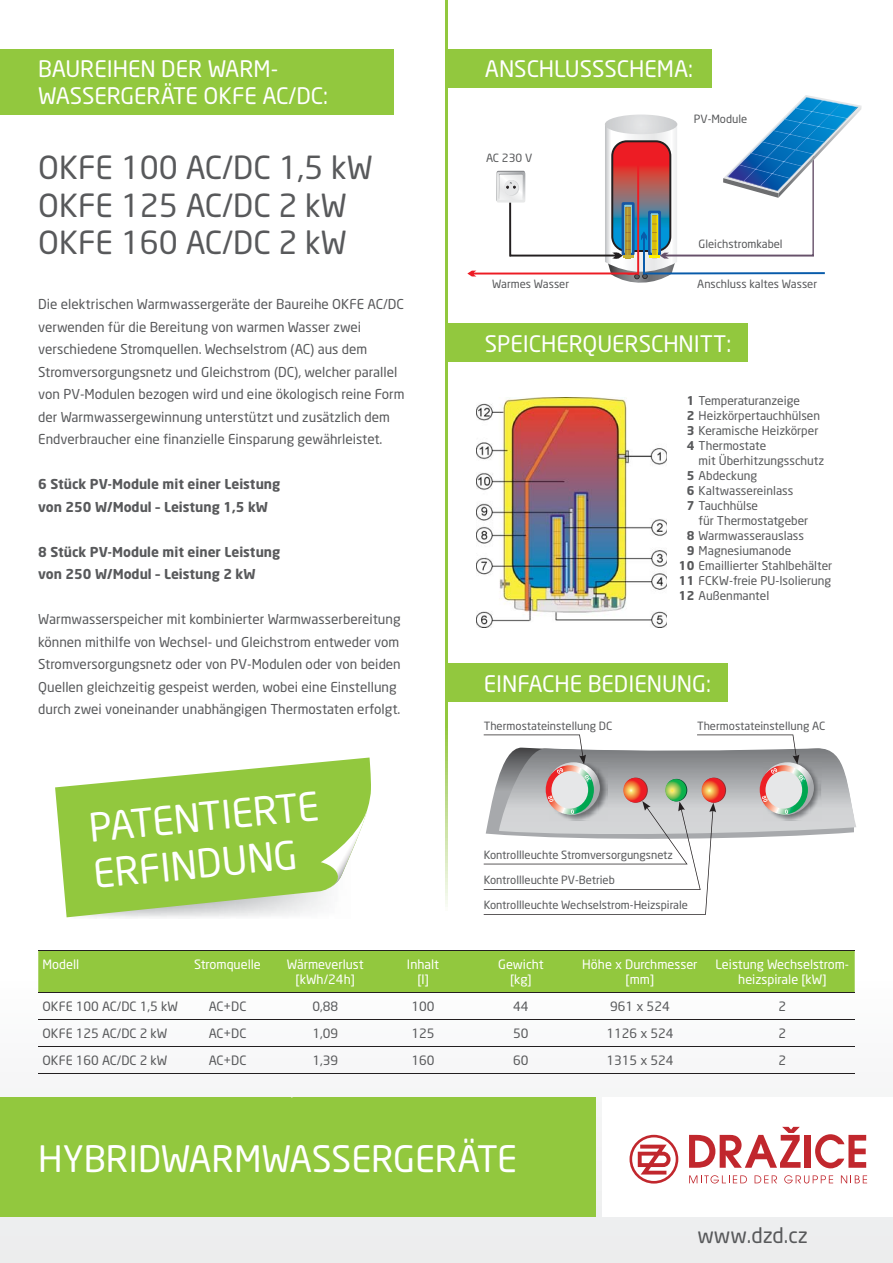
<style>
.page{position:relative;width:893px;height:1263px;background:#fff}
.page>*{position:absolute;margin:0;border:0;box-sizing:border-box;transform-origin:0 0}
.t1{font:38.85px/46.8px "Neo Sans MTCE";color:#fff}
.t2{font:36px "Neo Sans MTCE";color:#fff}
.t3{font:31.5px/37.8px "Neo Sans MTCE";color:#58595b}
.t4{font:22.5px/27px "Neo Sans MTCE";color:#fff}
.t5{font:21px "Neo Sans MTCE";color:#58595b}
.t6{font:13.5px/22.5px "Neo Sans MTCE";color:#58595b}
.t7{font:700 13.5px/22.5px "Neo Sans MTCE";color:#58595b}
.t8{font:12.75px "Neo Sans MTCE";color:#58595b}
.t9{font:12.75px/15.3px "Neo Sans MTCE";color:#fff;text-align:center}
.t10{font:12px/15px "Neo Sans MTCE";color:#58595b}
.t11{font:11.25px/24.6px "Neo Sans MTCE";color:#58595b}
.s1{font-weight:700}
</style>
<div class="page">
<div style="left:446px;top:323px;width:302px;height:38px;background:#92c83e"></div>
<img style="left:476px;top:397px;width:191px;height:230px">
<div style="left:0;top:978px;width:893px;height:285px;background:#f7f7f8"></div>
<div style="left:0;top:1097px;width:595px;height:119px;background:#92c83e"></div>
<div style="left:602px;top:1097px;width:291px;height:119px;background:#fff"></div>
<div style="left:446px;top:49px;width:265px;height:39px;background:#92c83e"></div>
<svg style="left:467px;top:95px;width:395px;height:188px"></svg>
<img style="left:778px;top:107px;width:80px;height:84px">
<img style="left:778px;top:107px;width:63px;height:79px">
<img style="left:778px;top:107px;width:45px;height:75px">
<img style="left:727px;top:97px;width:80px;height:80px">
<img style="left:727px;top:176px;width:51px;height:15px">
<img style="left:739px;top:164px;width:51px;height:15px">
<img style="left:750px;top:153px;width:52px;height:13px">
<img style="left:762px;top:141px;width:51px;height:13px">
<img style="left:773px;top:130px;width:52px;height:12px">
<img style="left:784px;top:119px;width:52px;height:12px">
<img style="left:795px;top:108px;width:52px;height:11px">
<img style="left:806px;top:97px;width:52px;height:10px">
<div style="left:446px;top:663px;width:282px;height:39px;background:#92c83e"></div>
<svg style="left:484px;top:734px;width:372px;height:181px"></svg>
<svg style="left:445px;top:0;width:3px;height:907px"></svg>
<div style="left:0;top:49px;width:393px;height:66px;background:#92c83e"></div>
<div style="left:38px;top:951px;width:817px;height:41px;background:#92c83e"></div>
<hr style="left:38px;top:950px;width:817px;height:1px;background:#231f20">
<hr style="left:38px;top:992px;width:817px;height:1px;background:#231f20">
<hr style="left:38px;top:1019px;width:817px;height:1px;background:#231f20">
<hr style="left:38px;top:1046px;width:817px;height:1px;background:#231f20">
<hr style="left:38px;top:1073px;width:817px;height:1px;background:#231f20">
<svg style="left:55px;top:757px;width:316px;height:160px;fill:#92c83e"></svg>
<svg style="left:321px;top:808px;width:47px;height:83px"></svg>
<svg style="left:629px;top:1135px;width:49px;height:48px"></svg>
<div style="left:805px;top:1135px;width:6px;height:33px;background:#c1272d"></div>
<svg style="left:815px;top:1134px;width:51px;height:34px"></svg>
<svg style="left:689px;top:1127px;width:111px;height:41px"></svg>
<svg style="left:689px;top:1175px;width:58px;height:8px"></svg>
<svg style="left:755px;top:1175px;width:22px;height:8px"></svg>
<svg style="left:784px;top:1175px;width:49px;height:8px"></svg>
<svg style="left:841px;top:1175px;width:26px;height:8px"></svg>
<h3 class="t4" style="left:38px;top:57px;width:291px">BAUREIHEN DER WARM-<br>WASSERGERÄTE OKFE AC/DC:</h3>
<h3 class="t3" style="left:38px;top:150px;width:336px">OKFE 100 AC/DC 1,5 kW<br>OKFE 125 AC/DC 2 kW<br>OKFE 160 AC/DC 2 kW</h3>
<p class="t6" style="left:38px;top:294px;width:368px">Die elektrischen Warmwassergeräte der Baureihe OKFE AC/DC verwenden für die Bereitung von warmen Wasser zwei verschiedene Stromquellen. Wechselstrom (AC) aus dem Stromversorgungsnetz und Gleichstrom (DC), welcher parallel von PV-Modulen bezogen wird und eine ökologisch reine Form der Warmwassergewinnung unterstützt und zusätzlich dem Endverbraucher eine finanzielle Einsparung gewährleistet.</p>
<p class="t7" style="left:38px;top:474px;width:243px">6 Stück PV-Module mit einer Leistung von 250 W/Modul – Leistung 1,5 kW</p>
<p class="t7" style="left:38px;top:541px;width:243px">8 Stück PV-Module mit einer Leistung von 250 W/Modul – Leistung 2 kW</p>
<p class="t6" style="left:38px;top:609px;width:364px">Warmwasserspeicher mit kombinierter Warmwasserbereitung können mithilfe von Wechsel- und Gleichstrom entweder vom Stromversorgungsnetz oder von PV-Modulen oder von beiden Quellen gleichzeitig gespeist werden, wobei eine Einstellung durch zwei voneinander unabhängigen Thermostaten erfolgt.</p>
<h1 class="t1" style="left:87px;top:807px;width:232px;rotate:-5deg">PATENTIERTE<br>ERFINDUNG</h1>
<h3 class="t4" style="left:485px;top:57px;width:210px">ANSCHLUSSSCHEMA:</h3>
<p class="t11" style="left:486px;top:146px;width:48px">AC 230 V</p>
<p class="t11" style="left:694px;top:108px;width:55px">PV-Module</p>
<p class="t11" style="left:698px;top:232px;width:86px">Gleichstromkabel</p>
<p class="t11" style="left:492px;top:272px;width:79px">Warmes Wasser</p>
<p class="t11" style="left:697px;top:272px;width:122px">Anschluss kaltes Wasser</p>
<h3 class="t4" style="left:485px;top:331px;width:248px">SPEICHERQUERSCHNITT:</h3>
<p class="t10" style="left:687px;top:394px;width:135px"><span class="s1">1</span> Temperaturanzeige<br><span class="s1">2</span> Heizkörpertauchhülsen<br><span class="s1">3</span> Keramische Heizkörper<br><span class="s1">4</span> Thermostate</p>
<p class="t10" style="left:687px;top:454px;width:139px;text-indent:12px">mit Überhitzungsschutz<br><span class="s1">5</span> Abdeckung<br><span class="s1">6</span> Kaltwassereinlass<br><span class="s1">7</span> Tauchhülse</p>
<p class="t10" style="left:699px;top:514px;width:111px">für Thermostatgeber</p>
<p class="t10" style="left:687px;top:529px;width:119px"><span class="s1">8</span> Warmwasserauslass</p>
<p class="t10" style="left:687px;top:544px;width:106px"><span class="s1">9</span> Magnesiumanode</p>
<p class="t10" style="left:679px;top:559px;width:155px"><span class="s1">10</span> Emaillierter Stahlbehälter</p>
<p class="t10" style="left:679px;top:574px;width:154px"><span class="s1">11</span> FCKW-freie PU-Isolierung</p>
<p class="t10" style="left:679px;top:589px;width:92px"><span class="s1">12</span> Außenmantel</p>
<h3 class="t4" style="left:484px;top:672px;width:229px">EINFACHE BEDIENUNG:</h3>
<p class="t11" style="left:484px;top:714px;width:130px">Thermostateinstellung DC</p>
<p class="t11" style="left:697px;top:714px;width:130px">Thermostateinstellung AC</p>
<p class="t11" style="left:484px;top:844px;width:191px">Kontrollleuchte Stromversorgungsnetz<br>Kontrollleuchte PV-Betrieb</p>
<p class="t11" style="left:484px;top:893px;width:206px">Kontrollleuchte Wechselstrom-Heizspirale</p>
<p class="t9" style="left:43px;top:957px;width:38px">Modell</p>
<p class="t9" style="left:194px;top:957px;width:68px">Stromquelle</p>
<p class="t9" style="left:287px;top:957px;width:78px">Wärmeverlust [kWh/24h]</p>
<p class="t9" style="left:407px;top:957px;width:34px">Inhalt [l]</p>
<p class="t9" style="left:498px;top:957px;width:47px">Gewicht [kg]</p>
<p class="t9" style="left:582px;top:957px;width:117px">Höhe x Durchmesser [mm]</p>
<p class="t9" style="left:716px;top:957px;width:135px">Leistung Wechselstrom&shy;heizspirale [kW]</p>
<p class="t8" style="left:43px;top:1001px;width:137px">OKFE 100 AC/DC 1,5 kW</p>
<p class="t8" style="left:209px;top:1001px;width:39px">AC+DC</p>
<p class="t8" style="left:312px;top:1001px;width:27px">0,88</p>
<p class="t8" style="left:412px;top:1001px;width:25px">100</p>
<p class="t8" style="left:513px;top:1001px;width:17px">44</p>
<p class="t8" style="left:610px;top:1001px;width:61px">961 x 524</p>
<p class="t8" style="left:779px;top:1001px;width:9px">2</p>
<p class="t8" style="left:43px;top:1028px;width:126px">OKFE 125 AC/DC 2 kW</p>
<p class="t8" style="left:209px;top:1028px;width:39px">AC+DC</p>
<p class="t8" style="left:312px;top:1028px;width:27px">1,09</p>
<p class="t8" style="left:412px;top:1028px;width:25px">125</p>
<p class="t8" style="left:513px;top:1028px;width:17px">50</p>
<p class="t8" style="left:606px;top:1028px;width:69px">1126 x 524</p>
<p class="t8" style="left:779px;top:1028px;width:9px">2</p>
<p class="t8" style="left:43px;top:1055px;width:126px">OKFE 160 AC/DC 2 kW</p>
<p class="t8" style="left:209px;top:1055px;width:39px">AC+DC</p>
<p class="t8" style="left:312px;top:1055px;width:27px">1,39</p>
<p class="t8" style="left:412px;top:1055px;width:25px">160</p>
<p class="t8" style="left:513px;top:1055px;width:17px">60</p>
<p class="t8" style="left:606px;top:1055px;width:69px">1315 x 524</p>
<p class="t8" style="left:779px;top:1055px;width:9px">2</p>
<h2 class="t2" style="left:38px;top:1144px;width:480px">HYBRIDWARMWASSERGERÄTE</h2>
<h3 class="t5" style="left:697px;top:1227px;width:112px">www.dzd.cz</h3>
</div>
